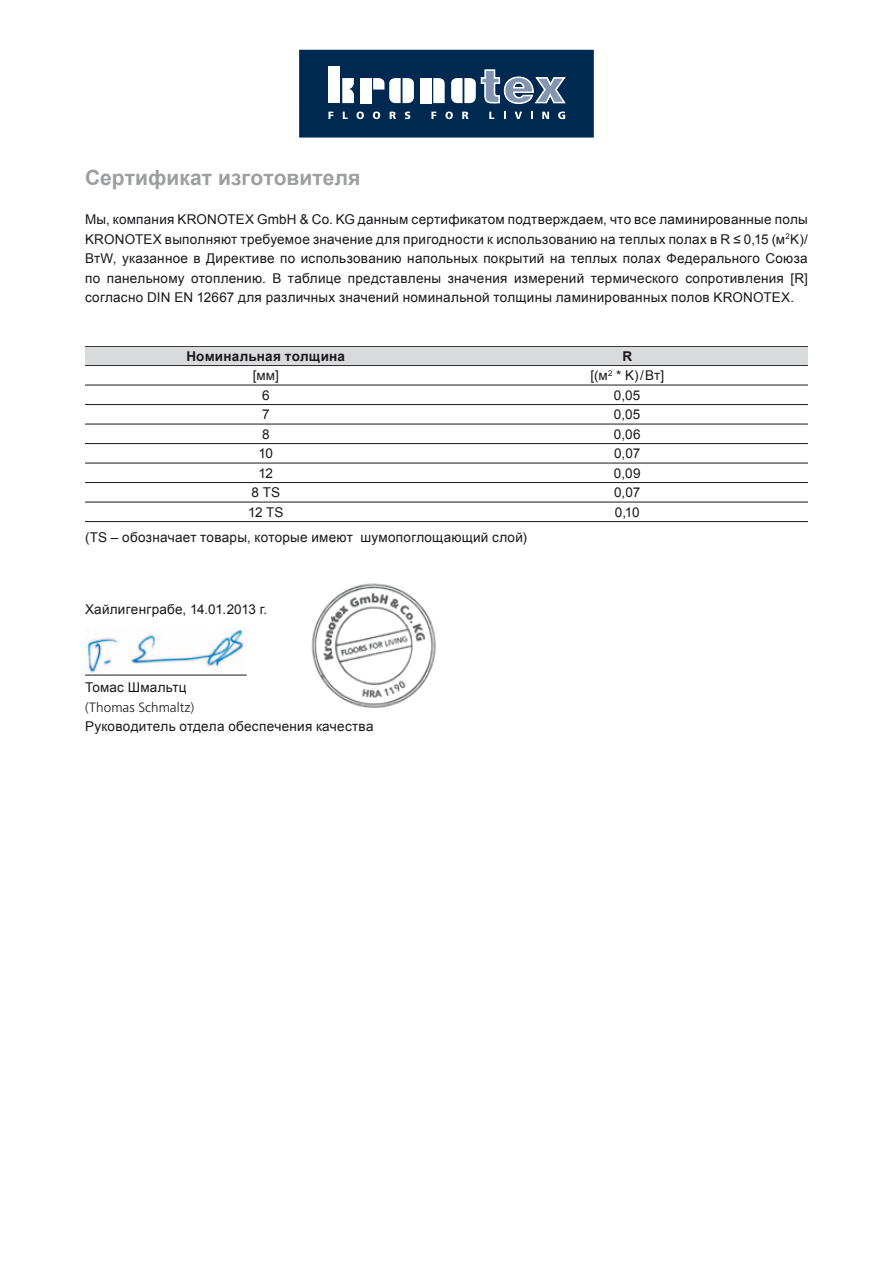
<style>
.page{position:relative;width:893px;height:1263px;background:#fff}
.page>*{position:absolute;margin:0;border:0;box-sizing:border-box;transform-origin:0 0}
.t1{font:700 21px "Arial";letter-spacing:.005em;color:#9d9ea0}
.t2{font:13.5px/19.5px "Arial";letter-spacing:.02em;color:#1a171c;text-align:justify}
.t3{font:700 13.5px "Arial";letter-spacing:.015em;color:#1a171c}
.t4{font:300 13.5px "Frutiger LT Std";color:#1a171c}
</style>
<div class="page">
<img style="left:86px;top:629px;width:158px;height:44px">
<hr style="left:85px;top:346px;width:723px;height:1px;background:#1a171c">
<hr style="left:85px;top:365px;width:723px;height:1px;background:#1a171c">
<div style="left:85px;top:347px;width:723px;height:18px;background:#d9dadb"></div>
<hr style="left:85px;top:385px;width:723px;height:1px;background:#1a171c">
<hr style="left:85px;top:404px;width:723px;height:1px;background:#1a171c">
<hr style="left:85px;top:424px;width:723px;height:1px;background:#1a171c">
<hr style="left:85px;top:443px;width:723px;height:1px;background:#1a171c">
<hr style="left:85px;top:463px;width:723px;height:1px;background:#1a171c">
<hr style="left:85px;top:482px;width:723px;height:1px;background:#1a171c">
<hr style="left:85px;top:502px;width:723px;height:1px;background:#1a171c">
<hr style="left:85px;top:521px;width:723px;height:1px;background:#1a171c">
<hr style="left:85px;top:675px;width:162px;height:1px;background:#1a171c">
<svg style="left:299px;top:49px;width:295px;height:1px"></svg>
<div style="left:299px;top:50px;width:295px;height:88px;background:#002952"></div>
<div style="left:360px;top:78px;width:11px;height:25px;background:#fff"></div>
<div style="left:420px;top:78px;width:11px;height:25px;background:#fff"></div>
<svg style="left:433px;top:78px;width:12px;height:25px"></svg>
<svg style="left:373px;top:78px;width:41px;height:25px"></svg>
<svg style="left:342px;top:78px;width:12px;height:25px"></svg>
<div style="left:329px;top:67px;width:11px;height:36px;background:#fff"></div>
<svg style="left:451px;top:69px;width:115px;height:35px"></svg>
<svg style="left:328px;top:112px;width:5px;height:7px"></svg>
<svg style="left:343px;top:112px;width:5px;height:7px"></svg>
<svg style="left:356px;top:112px;width:8px;height:7px"></svg>
<svg style="left:373px;top:112px;width:7px;height:7px"></svg>
<svg style="left:390px;top:112px;width:6px;height:7px"></svg>
<svg style="left:405px;top:112px;width:5px;height:7px"></svg>
<svg style="left:431px;top:112px;width:5px;height:7px"></svg>
<svg style="left:445px;top:112px;width:8px;height:7px"></svg>
<svg style="left:462px;top:112px;width:6px;height:7px"></svg>
<svg style="left:489px;top:112px;width:5px;height:7px"></svg>
<svg style="left:504px;top:112px;width:2px;height:7px"></svg>
<svg style="left:515px;top:112px;width:7px;height:7px"></svg>
<svg style="left:531px;top:112px;width:2px;height:7px"></svg>
<svg style="left:542px;top:112px;width:7px;height:7px"></svg>
<svg style="left:558px;top:112px;width:7px;height:7px"></svg>
<img style="left:311px;top:583px;width:125px;height:125px">
<h1 class="t1" style="left:85px;top:164px;width:277px">Сертификат изготовителя</h1>
<p class="t2" style="left:85px;top:210px;width:724px">Мы, компания KRONOTEX GmbH &amp; Co. KG данным сертификатом подтверждаем, что все ламинированные полы KRONOTEX выполняют требуемое значение для пригодности к использованию на теплых полах в R ≤ 0,15 (м<sup>2</sup>K)/ ВтW, указанное в Директиве по использованию напольных покрытий на теплых полах Федерального Союза по панельному отоплению. В таблице представлены значения измерений термического сопротивления [R] согласно DIN EN 12667 для различных значений номинальной толщины ламинированных полов KRONOTEX.</p>
<p class="t3" style="left:186px;top:347px;width:160px">Номинальная толщина</p>
<p class="t3" style="left:622px;top:347px;width:11px">R</p>
<p class="t2" style="left:253px;top:366px;width:28px">[мм]</p>
<p class="t2" style="left:590px;top:366px;width:75px">[(м<sup>2</sup> * K)/Вт]</p>
<p class="t2" style="left:262px;top:386px;width:9px">6</p>
<p class="t2" style="left:614px;top:386px;width:28px">0,05</p>
<p class="t2" style="left:262px;top:405px;width:9px">7</p>
<p class="t2" style="left:614px;top:405px;width:28px">0,05</p>
<p class="t2" style="left:262px;top:425px;width:9px">8</p>
<p class="t2" style="left:614px;top:425px;width:28px">0,06</p>
<p class="t2" style="left:258px;top:444px;width:16px">10</p>
<p class="t2" style="left:614px;top:444px;width:28px">0,07</p>
<p class="t2" style="left:259px;top:463px;width:16px">12</p>
<p class="t2" style="left:614px;top:463px;width:28px">0,09</p>
<p class="t2" style="left:251px;top:483px;width:30px">8 TS</p>
<p class="t2" style="left:614px;top:483px;width:28px">0,07</p>
<p class="t2" style="left:248px;top:502px;width:37px">12 TS</p>
<p class="t2" style="left:615px;top:502px;width:26px">0,10</p>
<p class="t2" style="left:85px;top:528px;width:443px">(TS – обозначает товары, которые имеют шумопоглощающий слой)</p>
<p class="t2" style="left:85px;top:600px;width:184px">Хайлигенграбе, 14.01.2013 г.</p>
<p class="t2" style="left:85px;top:678px;width:103px">Томас Шмальтц</p>
<p class="t4" style="left:85px;top:700px;width:111px">(Thomas Schmaltz)</p>
<p class="t2" style="left:85px;top:717px;width:290px">Руководитель отдела обеспечения качества</p>
</div>
